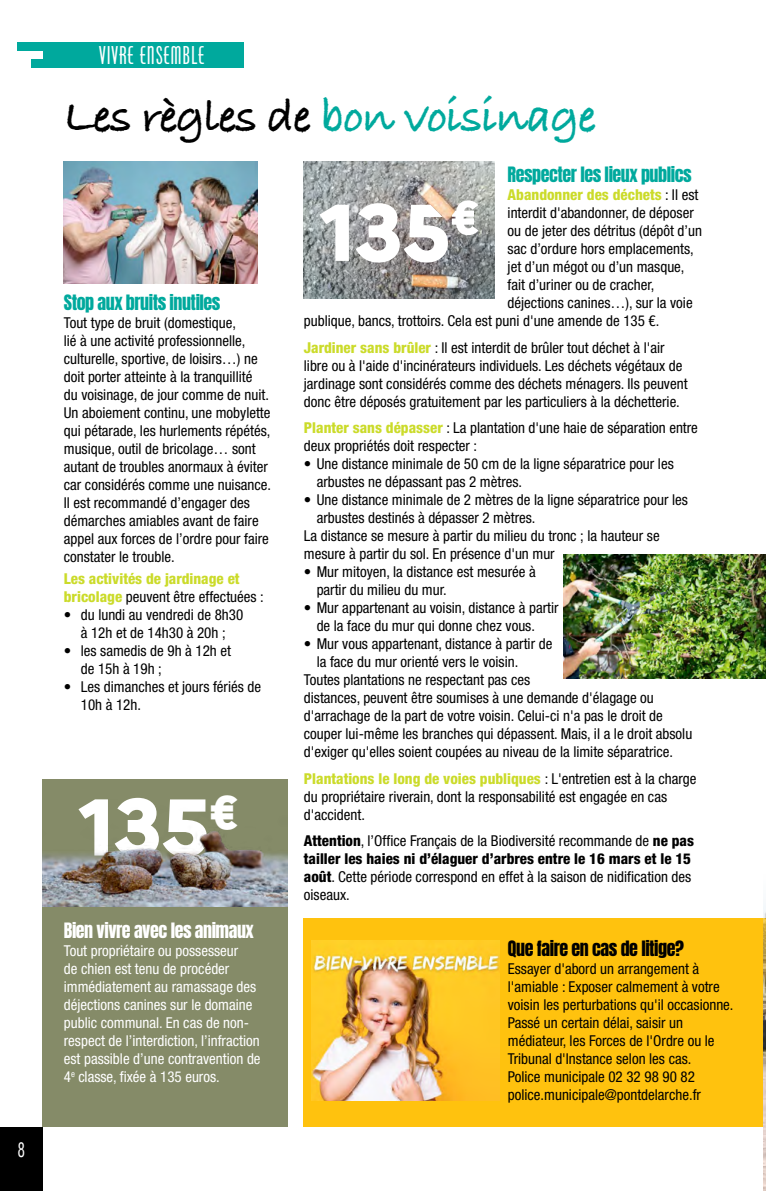
<style>
.page{position:relative;width:766px;height:1191px;background:#fff}
.page>*{position:absolute;margin:0;border:0;box-sizing:border-box;transform-origin:0 0}
.t1{font:800 80.25px "Marianne";color:#fff}
.t2{font:700 48px "Bradley Hand ITCTT";letter-spacing:-.025em;color:#00a99d}
.t3{font:24px "Cg Phenix American";letter-spacing:.025em;color:#fff}
.t4{font:condensed 21px "Helvetica Neue LT Std";color:#fff;scale:.7 1}
.t5{font:18px "Anton";letter-spacing:-.025em;color:#00a99d}
.t6{font:18px "Anton";letter-spacing:-.025em;color:#fff}
.t7{font:18px "Anton";letter-spacing:-.025em;color:#000}
.t8{font:condensed 15px/18px "Helvetica Neue LT Std";color:#000}
.t9{font:condensed 15px/18px "Helvetica Neue LT Std";color:#fff}
.t10{font:800 condensed 15px/18px "Helvetica Neue LT Std";color:#cbdb2a}
.s1{color:#000}
.s2{font-weight:400;color:#000}
.s3{font-weight:800;color:#cbdb2a}
.s4{font-weight:800}
</style>
<div class="page">
<div style="left:43px;top:779px;width:245px;height:347px;background:#858b68"></div>
<div style="left:304px;top:918px;width:461px;height:208px;background:#ffc20e"></div>
<img style="left:43px;top:831px;width:245px;height:75px">
<img style="left:304px;top:162px;width:190px;height:136px">
<svg style="left:319px;top:200px;width:159px;height:62px"></svg>
<img style="left:64px;top:162px;width:193px;height:121px">
<img style="left:311px;top:940px;width:188px;height:160px">
<img style="left:563px;top:554px;width:202px;height:124px">
<img style="left:763px;top:905px;width:2px;height:286px">
<div style="left:0;top:1127px;width:43px;height:64px;background:#000"></div>
<div style="left:60px;top:43px;width:184px;height:25px;background:#00a99d"></div>
<div style="left:17px;top:43px;width:43px;height:8px;background:#00a99d"></div>
<div style="left:43px;top:51px;width:17px;height:9px;background:#00a99d"></div>
<div style="left:31px;top:60px;width:29px;height:8px;background:#00a99d"></div>
<h3 class="t4" style="left:18px;top:1137px;width:12px">8</h3>
<h3 class="t3" style="left:99px;top:41px;width:107px">VIVRE ENSEMBLE</h3>
<h2 class="t2" style="left:64px;top:80px;width:533px"><span class="s1">Les règles de</span> bon voisinage</h2>
<p class="t5" style="left:64px;top:293px;width:158px">Stop aux bruits inutiles</p>
<p class="t8" style="left:64px;top:313px;width:209px">Tout type de bruit (domestique,<br>lié à une activité professionnelle, culturelle, sportive, de loisirs…) ne doit porter atteinte à la tranquillité<br>du voisinage, de jour comme de nuit.<br>Un aboiement continu, une mobylette qui pétarade, les hurlements répétés, musique, outil de bricolage… sont autant de troubles anormaux à éviter car considérés comme une nuisance.<br>Il est recommandé d’engager des démarches amiables avant de faire appel aux forces de l’ordre pour faire constater le trouble.</p>
<p class="t10" style="left:64px;top:569px;width:201px">Les activités de jardinage et bricolage <span class="s2">peuvent être effectuées :</span></p>
<p class="t8" style="left:64px;top:605px;width:181px;text-align:center">• du lundi au vendredi de 8h30 à 12h et de 14h30 à 20h ;</p>
<p class="t8" style="left:81px;top:641px;width:152px;text-indent:-17px">• les samedis de 9h à 12h et de 15h à 19h ;</p>
<p class="t8" style="left:81px;top:677px;width:182px;text-indent:-17px">• Les dimanches et jours fériés de<br>10h à 12h.</p>
<h1 class="t1" style="left:78px;top:765px;width:161px">135<sup>€</sup></h1>
<p class="t6" style="left:64px;top:921px;width:191px">Bien vivre avec les animaux</p>
<p class="t9" style="left:64px;top:941px;width:198px">Tout propriétaire ou possesseur<br>de chien est tenu de procéder immédiatement au ramassage des déjections canines sur le domaine public communal. En cas de non&shy;respect de l’interdiction, l’infraction est passible d’une contravention de 4<sup>e</sup> classe, fixée à 135 euros.</p>
<p class="t5" style="left:507px;top:165px;width:185px">Respecter les lieux publics</p>
<p class="t10" style="left:507px;top:185px;width:192px">Abandonner des déchets <span class="s2">: Il est</span></p>
<p class="t8" style="left:507px;top:204px;width:187px">interdit d'abandonner, de déposer</p>
<p class="t8" style="left:507px;top:222px;width:196px">ou de jeter des détritus (dépôt d’un</p>
<p class="t8" style="left:507px;top:240px;width:187px">sac d’ordure hors emplacements,</p>
<p class="t8" style="left:507px;top:258px;width:178px">jet d’un mégot ou d’un masque,</p>
<p class="t8" style="left:507px;top:276px;width:148px">fait d’uriner ou de cracher,</p>
<p class="t8" style="left:507px;top:294px;width:186px">déjections canines…), sur la voie</p>
<p class="t8" style="left:304px;top:312px;width:357px">publique, bancs, trottoirs. Cela est puni d'une amende de 135 €.</p>
<p class="t8" style="left:304px;top:338px;width:385px"><span class="s3">Jardiner sans brûler</span> : Il est interdit de brûler tout déchet à l'air libre ou à l'aide d'incinérateurs individuels. Les déchets végétaux de jardinage sont considérés comme des déchets ménagers. Ils peuvent donc être déposés gratuitement par les particuliers à la déchetterie.</p>
<p class="t8" style="left:304px;top:419px;width:395px"><span class="s3">Planter sans dépasser</span> : La plantation d'une haie de séparation entre deux propriétés doit respecter :</p>
<p class="t8" style="left:316px;top:455px;width:358px;text-indent:-13px">• Une distance minimale de 50 cm de la ligne séparatrice pour les arbustes ne dépassant pas 2 mètres.</p>
<p class="t8" style="left:304px;top:491px;width:385px">• Une distance minimale de 2 mètres de la ligne séparatrice pour les</p>
<p class="t8" style="left:316px;top:509px;width:220px">arbustes destinés à dépasser 2 mètres.</p>
<p class="t8" style="left:304px;top:527px;width:357px">La distance se mesure à partir du milieu du tronc ; la hauteur se</p>
<p class="t8" style="left:304px;top:545px;width:252px">mesure à partir du sol. En présence d'un mur</p>
<p class="t8" style="left:316px;top:563px;width:220px;text-indent:-13px">• Mur mitoyen, la distance est mesurée à partir du milieu du mur.</p>
<p class="t8" style="left:316px;top:599px;width:243px;text-indent:-13px">• Mur appartenant au voisin, distance à partir de la face du mur qui donne chez vous.</p>
<p class="t8" style="left:304px;top:635px;width:250px">• Mur vous appartenant, distance à partir de</p>
<p class="t8" style="left:316px;top:653px;width:203px">la face du mur orienté vers le voisin.</p>
<p class="t8" style="left:304px;top:671px;width:228px">Toutes plantations ne respectant pas ces</p>
<p class="t8" style="left:304px;top:689px;width:351px">distances, peuvent être soumises à une demande d'élagage ou</p>
<p class="t8" style="left:304px;top:707px;width:360px">d'arrachage de la part de votre voisin. Celui-ci n'a pas le droit de</p>
<p class="t8" style="left:304px;top:725px;width:390px">couper lui-même les branches qui dépassent. Mais, il a le droit absolu</p>
<p class="t8" style="left:304px;top:743px;width:371px">d'exiger qu'elles soient coupées au niveau de la limite séparatrice.</p>
<p class="t8" style="left:304px;top:769px;width:394px"><span class="s3">Plantations le long de voies publiques</span> : L'entretien est à la charge du propriétaire riverain, dont la responsabilité est engagée en cas d'accident.</p>
<p class="t8" style="left:304px;top:832px;width:391px"><span class="s4">Attention</span>, l’Office Français de la Biodiversité recommande de <span class="s4">ne pas tailler les haies ni d’élaguer d’arbres entre le 16 mars et le 15 août</span>. Cette période correspond en effet à la saison de nidification des oiseaux.</p>
<p class="t7" style="left:507px;top:939px;width:178px">Que faire en cas de litige?</p>
<p class="t8" style="left:507px;top:959px;width:227px">Essayer d'abord un arrangement à l'amiable : Exposer calmement à votre voisin les perturbations qu'il occasionne.<br>Passé un certain délai, saisir un médiateur, les Forces de l'Ordre ou le Tribunal d'Instance selon les cas.<br>Police municipale 02 32 98 90 82 police.municipale@pontdelarche.fr</p>
</div>
